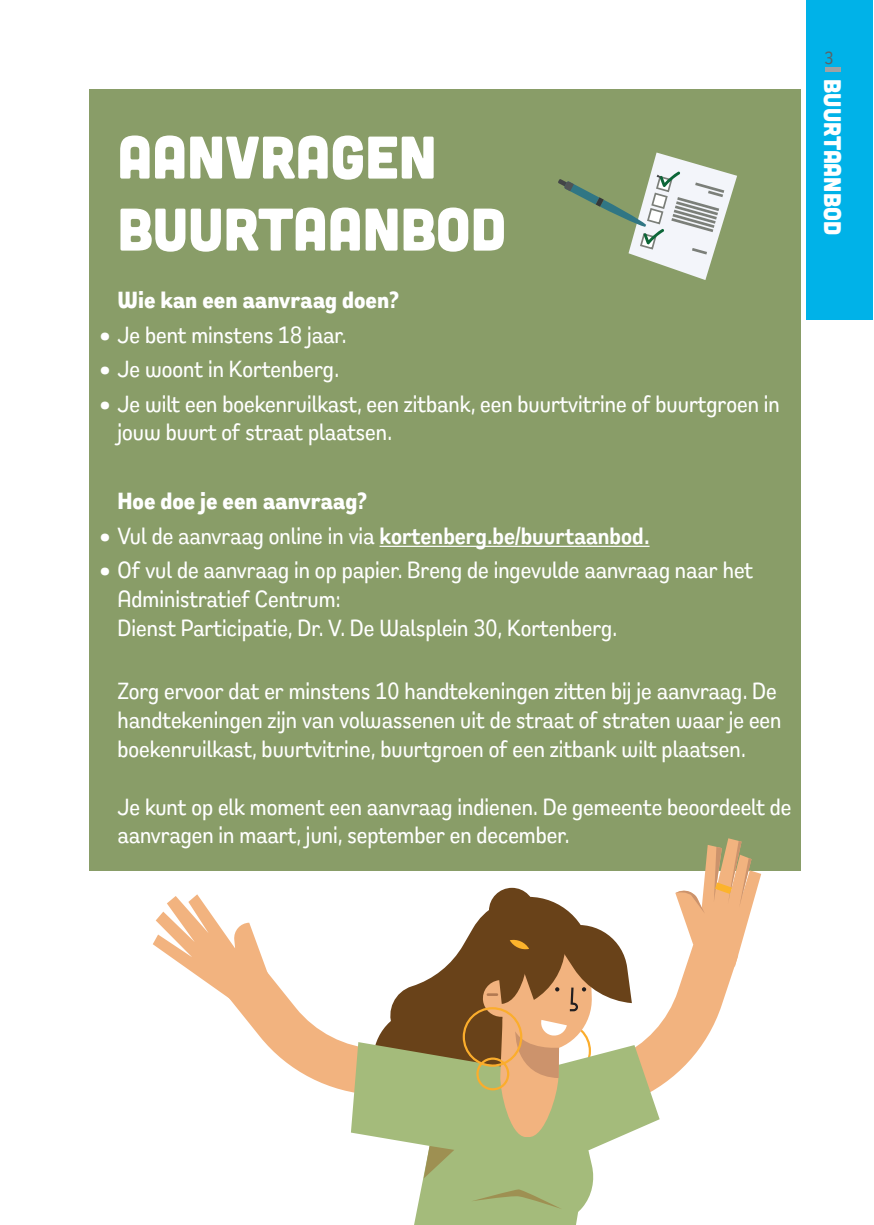
<style>
.page{position:relative;width:874px;height:1225px;background:#fff}
.page>*{position:absolute;margin:0;border:0;box-sizing:border-box;transform-origin:0 0}
.t1{font:60px/72px "Cubano";color:#fff}
.t2{font:500 24px/28.8px "Remora Sans W1";color:#fff}
.t3{font:600 24px "Remora Sans W1";color:#fff}
.t4{font:700 24px "Remora Sans W1";color:#fff}
.t5{font:24px "Cubano";color:#fff}
.t6{font:500 18px "Remora Sans W1";color:#5c6366}
.s1{font-weight:500}
</style>
<div class="page">
<div style="left:806px;top:0;width:67px;height:320px;background:#00b2e8"></div>
<hr style="left:824px;top:67px;width:16px;height:4px;background:#9fa1a3">
<div style="left:89px;top:89px;width:710px;height:781px;background:#899d68"></div>
<hr style="left:379px;top:546px;width:270px;height:1px;background:#fff">
<svg style="left:383px;top:1138px;width:234px;height:87px;fill:#a4bb7b"></svg>
<svg style="left:423px;top:1146px;width:31px;height:32px"></svg>
<svg style="left:471px;top:1150px;width:124px;height:67px;background:#a7bc7f"></svg>
<svg style="left:153px;top:838px;width:607px;height:300px"></svg>
<svg style="left:558px;top:152px;width:178px;height:128px"></svg>
<h1 class="t1" style="left:117px;top:119px;width:390px">AANVRAGEN<br>BUURTAANBOD</h1>
<p class="t4" style="left:117px;top:284px;width:282px">Wie kan een aanvraag doen?</p>
<p class="t2" style="left:100px;top:320px;width:247px">• Je bent minstens 18 jaar.</p>
<p class="t2" style="left:100px;top:354px;width:240px">• Je woont in Kortenberg.</p>
<p class="t2" style="left:117px;top:388px;width:663px;text-indent:-17px">• Je wilt een boekenruilkast, een zitbank, een buurtvitrine of buurtgroen in jouw buurt of straat plaatsen.</p>
<p class="t4" style="left:117px;top:485px;width:251px">Hoe doe je een aanvraag?</p>
<p class="t3" style="left:100px;top:520px;width:550px"><span class="s1">• Vul de aanvraag online in via</span> kortenberg.be/buurtaanbod.</p>
<p class="t2" style="left:117px;top:555px;width:636px;text-indent:-17px">• Of vul de aanvraag in op papier. Breng de ingevulde aanvraag naar het<br>Administratief Centrum:<br>Dienst Participatie, Dr. V. De Walsplein 30, Kortenberg.</p>
<p class="t2" style="left:117px;top:676px;width:665px">Zorg ervoor dat er minstens 10 handtekeningen zitten bij je aanvraag. De handtekeningen zijn van volwassenen uit de straat of straten waar je een boekenruilkast, buurtvitrine, buurtgroen of een zitbank wilt plaatsen.</p>
<p class="t2" style="left:117px;top:791px;width:675px">Je kunt op elk moment een aanvraag indienen. De gemeente beoordeelt de aanvragen in maart, juni, september en december.</p>
<p class="t6" style="left:824px;top:46px;width:10px">3</p>
<p class="t5" style="left:847px;top:79px;width:157px;rotate:90deg">BUURTAANBOD</p>
</div>
